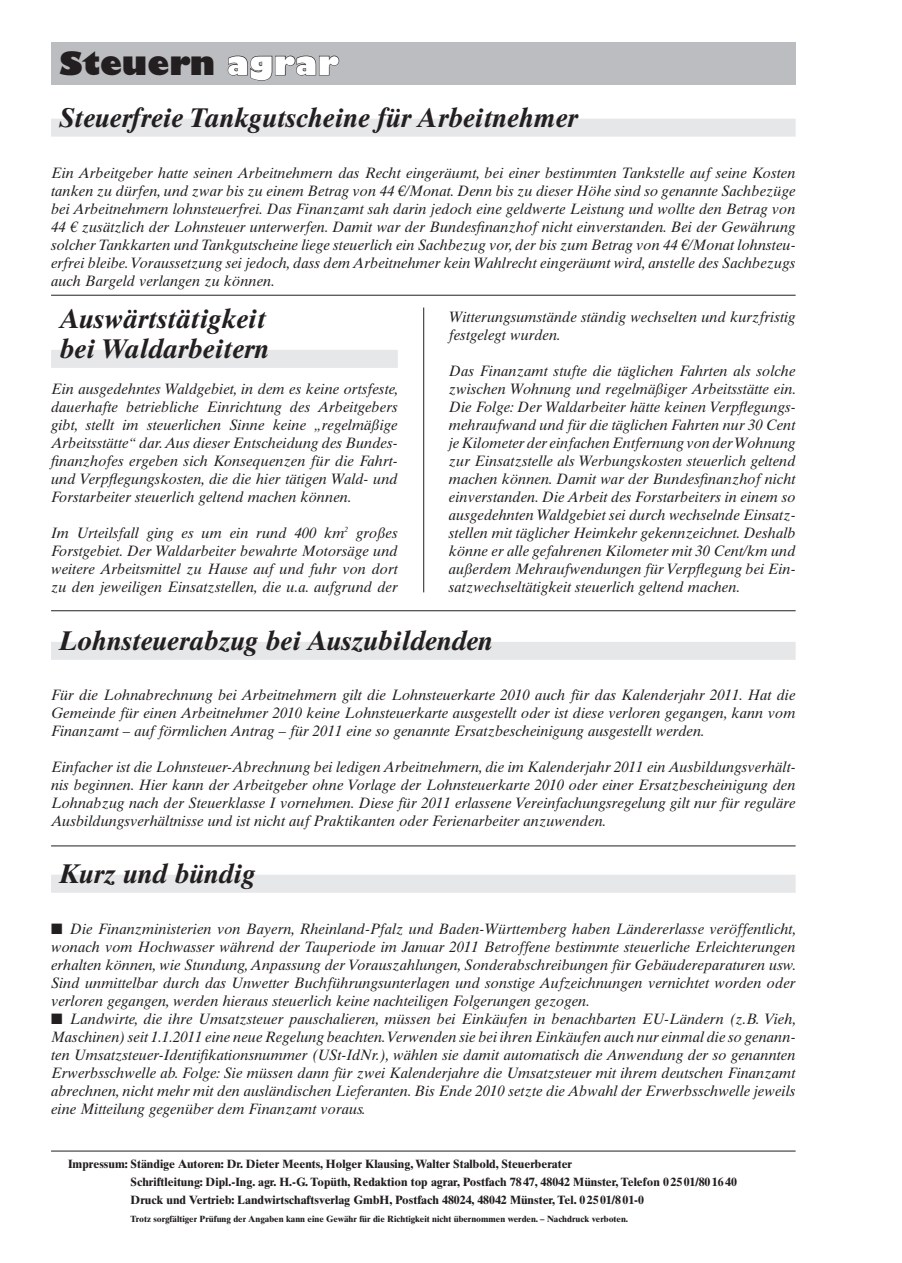
<style>
.page{position:relative;width:902px;height:1263px;background:#fff}
.page>*{position:absolute;margin:0;border:0;box-sizing:border-box;transform-origin:0 0}
.t1{font:800 31.5px "Gill Sans";color:#231f20}
.t2{font:italic 700 27px/30px "Times Ten LT";color:#231f20}
.t3{font:italic 15px/18px "Times Ten LT";color:#231f20;text-align:justify}
.t4{font:700 12px/18px "Times Ten LT";color:#231f20}
.t5{font:700 9px "Times Ten LT";color:#231f20}
.s1{color:#fff}
</style>
<div class="page">
<div style="left:51px;top:43px;width:744px;height:42px;background:#bcbdc0"></div>
<svg style="left:227px;top:55px;width:113px;height:26px"></svg>
<hr style="left:51px;top:1151px;width:744px;height:1px;background:#231f20">
<div style="left:51px;top:350px;width:347px;height:18px;background:#e6e7e9"></div>
<hr style="left:423px;top:307px;width:1px;height:285px;background:#231f20">
<hr style="left:51px;top:845px;width:744px;height:1px;background:#231f20">
<hr style="left:51px;top:295px;width:744px;height:1px;background:#231f20">
<div style="left:51px;top:642px;width:744px;height:18px;background:#e6e7e9"></div>
<div style="left:51px;top:875px;width:744px;height:18px;background:#e6e7e9"></div>
<div style="left:51px;top:119px;width:744px;height:18px;background:#e6e7e9"></div>
<hr style="left:51px;top:610px;width:744px;height:1px;background:#231f20">
<h1 class="t1" style="left:60px;top:44px;width:280px">Steuern <span class="s1">agrar</span></h1>
<h2 class="t2" style="left:60px;top:102px;width:519px">Steuerfreie Tankgutscheine für Arbeitnehmer</h2>
<p class="t3" style="left:51px;top:164px;width:746px">Ein Arbeitgeber hatte seinen Arbeitnehmern das Recht eingeräumt, bei einer bestimmten Tankstelle auf seine Kosten tanken zu dürfen, und zwar bis zu einem Betrag von 44 €/Monat. Denn bis zu dieser Höhe sind so genannte Sachbezüge bei Arbeitnehmern lohnsteuerfrei. Das Finanzamt sah darin jedoch eine geldwerte Leistung und wollte den Betrag von 44 € zusätzlich der Lohnsteuer unterwerfen. Damit war der Bundesfinanzhof nicht einverstanden. Bei der Gewährung solcher Tankkarten und Tankgutscheine liege steuerlich ein Sachbezug vor, der bis zum Betrag von 44 €/Monat lohnsteu&shy;erfrei bleibe. Voraussetzung sei jedoch, dass dem Arbeitnehmer kein Wahlrecht eingeräumt wird, anstelle des Sachbezugs auch Bargeld verlangen zu können.</p>
<h2 class="t2" style="left:60px;top:304px;width:211px">Auswärtstätigkeit bei Waldarbeitern</h2>
<p class="t3" style="left:51px;top:380px;width:349px">Ein ausgedehntes Waldgebiet, in dem es keine ortsfeste, dauerhafte betriebliche Einrichtung des Arbeitgebers gibt, stellt im steuerlichen Sinne keine „regelmäßige Arbeitsstätte“ dar. Aus dieser Entscheidung des Bundes&shy;finanzhofes ergeben sich Konsequenzen für die Fahrt&shy;und Verpflegungskosten, die die hier tätigen Wald- und Forstarbeiter steuerlich geltend machen können.</p>
<p class="t3" style="left:51px;top:524px;width:348px">Im Urteilsfall ging es um ein rund 400 km<sup>2</sup> großes Forstgebiet. Der Waldarbeiter bewahrte Motorsäge und weitere Arbeitsmittel zu Hause auf und fuhr von dort zu den jeweiligen Einsatzstellen, die u.a. aufgrund der</p>
<p class="t3" style="left:449px;top:308px;width:348px">Witterungsumstände ständig wechselten und kurzfristig festgelegt wurden.</p>
<p class="t3" style="left:449px;top:362px;width:349px">Das Finanzamt stufte die täglichen Fahrten als solche zwischen Wohnung und regelmäßiger Arbeitsstätte ein.<br>Die Folge: Der Waldarbeiter hätte keinen Verpflegungs&shy;mehraufwand und für die täglichen Fahrten nur 30 Cent je Kilometer der einfachen Entfernung von der Wohnung zur Einsatzstelle als Werbungskosten steuerlich geltend machen können. Damit war der Bundesfinanzhof nicht einverstanden. Die Arbeit des Forstarbeiters in einem so ausgedehnten Waldgebiet sei durch wechselnde Einsatz&shy;stellen mit täglicher Heimkehr gekennzeichnet. Deshalb könne er alle gefahrenen Kilometer mit 30 Cent/km und außerdem Mehraufwendungen für Verpflegung bei Ein&shy;satzwechseltätigkeit steuerlich geltend machen.</p>
<h2 class="t2" style="left:60px;top:626px;width:434px">Lohnsteuerabzug bei Auszubildenden</h2>
<p class="t3" style="left:51px;top:686px;width:746px">Für die Lohnabrechnung bei Arbeitnehmern gilt die Lohnsteuerkarte 2010 auch für das Kalenderjahr 2011. Hat die Gemeinde für einen Arbeitnehmer 2010 keine Lohnsteuerkarte ausgestellt oder ist diese verloren gegangen, kann vom Finanzamt – auf förmlichen Antrag – für 2011 eine so genannte Ersatzbescheinigung ausgestellt werden.</p>
<p class="t3" style="left:51px;top:758px;width:746px">Einfacher ist die Lohnsteuer-Abrechnung bei ledigen Arbeitnehmern, die im Kalenderjahr 2011 ein Ausbildungsverhält&shy;nis beginnen. Hier kann der Arbeitgeber ohne Vorlage der Lohnsteuerkarte 2010 oder einer Ersatzbescheinigung den Lohnabzug nach der Steuerklasse I vornehmen. Diese für 2011 erlassene Vereinfachungsregelung gilt nur für reguläre Ausbildungsverhältnisse und ist nicht auf Praktikanten oder Ferienarbeiter anzuwenden.</p>
<h2 class="t2" style="left:60px;top:858px;width:197px">Kurz und bündig</h2>
<p class="t3" style="left:51px;top:920px;width:746px">■ Die Finanzministerien von Bayern, Rheinland-Pfalz und Baden-Württemberg haben Ländererlasse veröffentlicht, wonach vom Hochwasser während der Tauperiode im Januar 2011 Betroffene bestimmte steuerliche Erleichterungen erhalten können, wie Stundung, Anpassung der Vorauszahlungen, Sonderabschreibungen für Gebäudereparaturen usw.<br>Sind unmittelbar durch das Unwetter Buchführungsunterlagen und sonstige Aufzeichnungen vernichtet worden oder verloren gegangen, werden hieraus steuerlich keine nachteiligen Folgerungen gezogen.</p>
<p class="t3" style="left:51px;top:1010px;width:746px">■ Landwirte, die ihre Umsatzsteuer pauschalieren, müssen bei Einkäufen in benachbarten EU-Ländern (z.B. Vieh, Maschinen) seit 1.1.2011 eine neue Regelung beachten. Verwenden sie bei ihren Einkäufen auch nur einmal die so genann&shy;ten Umsatzsteuer-Identifikationsnummer (USt-IdNr.), wählen sie damit automatisch die Anwendung der so genannten Erwerbsschwelle ab. Folge: Sie müssen dann für zwei Kalenderjahre die Umsatzsteuer mit ihrem deutschen Finanzamt abrechnen, nicht mehr mit den ausländischen Lieferanten. Bis Ende 2010 setzte die Abwahl der Erwerbsschwelle jeweils eine Mitteilung gegenüber dem Finanzamt voraus.</p>
<p class="t4" style="left:130px;top:1155px;width:608px;text-indent:-62px">Impressum: Ständige Autoren: Dr. Dieter Meents, Holger Klausing, Walter Stalbold, Steuerberater<br>Schriftleitung: Dipl.-Ing. agr. H.-G. Topüth, Redaktion top agrar, Postfach 78 47, 48042 Münster, Telefon 0 25 01/80 16 40<br>Druck und Vertrieb: Landwirtschaftsverlag GmbH, Postfach 48024, 48042 Münster, Tel. 0 25 01/8 01-0</p>
<p class="t5" style="left:130px;top:1214px;width:499px">Trotz sorgfältiger Prüfung der Angaben kann eine Gewähr für die Richtigkeit nicht übernommen werden. – Nachdruck verboten.</p>
</div>
